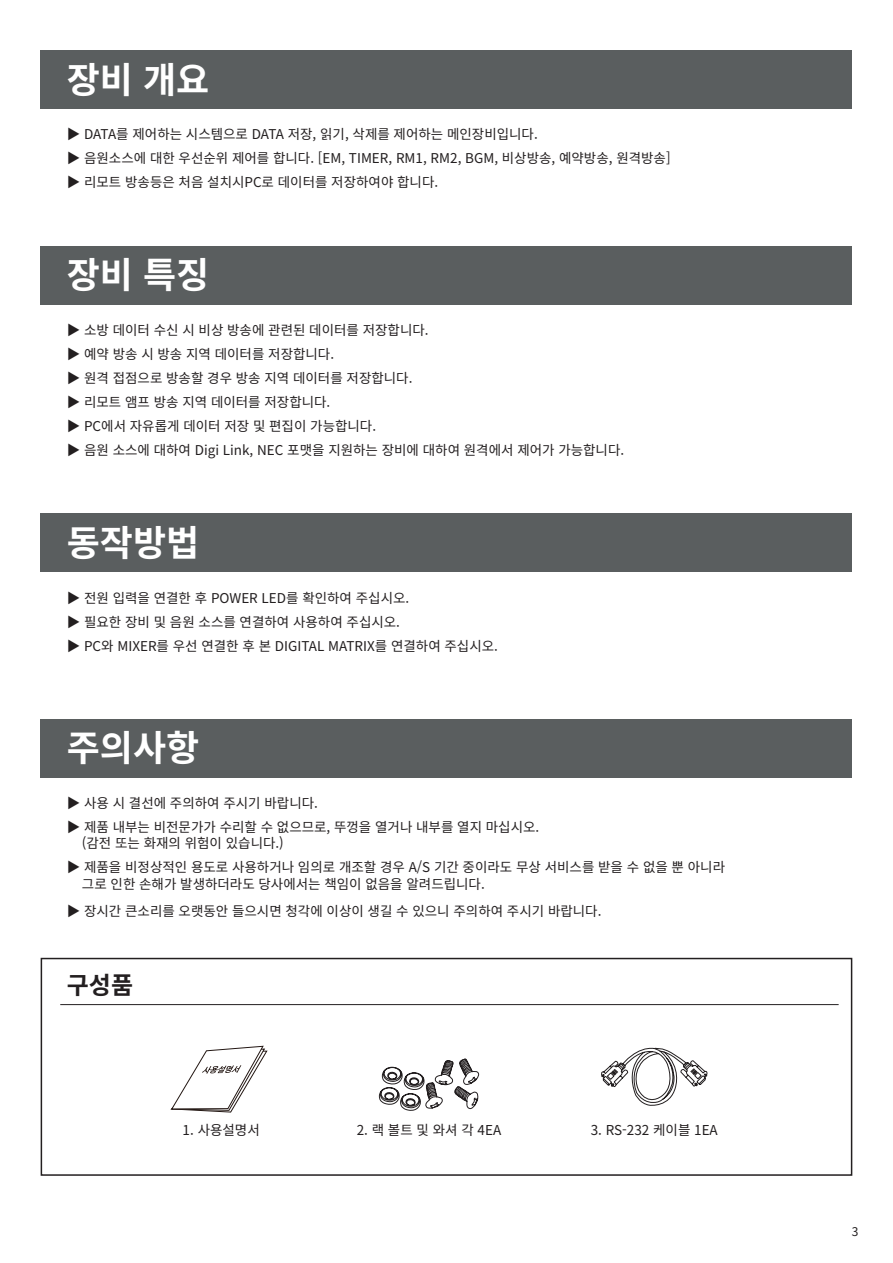
<style>
.page{position:relative;width:893px;height:1263px;background:#fff}
.page>*{position:absolute;margin:0;border:0;box-sizing:border-box;transform-origin:0 0}
.t1{font:700 36px "Noto Sans CJ Kkr";color:#fff}
.t2{font:700 24.3px "Noto Sans CJ Kkr";color:#231f20}
.t3{font:13.65px "Noto Sans CJ Kkr";color:#231f20}
.t4{font:13.5px/24px "Noto Sans CJ Kkr";color:#231f20}
.t5{font:12px "Noto Sans CJ Kkr";color:#231f20}
</style>
<div class="page">
<div style="left:41px;top:51px;width:811px;height:58px;background:#5a5e5f"></div>
<div style="left:41px;top:246px;width:811px;height:58px;background:#5a5e5f"></div>
<div style="left:41px;top:958px;width:811px;height:218px;border:2px solid #231f20"></div>
<hr style="left:60px;top:1004px;width:779px;height:1px;background:#231f20">
<svg style="left:171px;top:1046px;width:97px;height:67px"></svg>
<svg style="left:379px;top:1058px;width:100px;height:53px"></svg>
<svg style="left:601px;top:1047px;width:107px;height:59px"></svg>
<div style="left:41px;top:514px;width:811px;height:58px;background:#5a5e5f"></div>
<div style="left:41px;top:719px;width:811px;height:58px;background:#5a5e5f"></div>
<h1 class="t1" style="left:67px;top:60px;width:144px">장비 개요</h1>
<p class="t4" style="left:67px;top:122px;width:605px">▶ DATA를 제어하는 시스템으로 DATA 저장, 읽기, 삭제를 제어하는 메인장비입니다.<br>▶ 음원소스에 대한 우선순위 제어를 합니다. [EM, TIMER, RM1, RM2, BGM, 비상방송, 예약방송, 원격방송] ▶ 리모트 방송등은 처음 설치시PC로 데이터를 저장하여야 합니다.</p>
<h1 class="t1" style="left:67px;top:255px;width:144px">장비 특징</h1>
<p class="t4" style="left:67px;top:318px;width:559px">▶ 소방 데이터 수신 시 비상 방송에 관련된 데이터를 저장합니다.<br>▶ 예약 방송 시 방송 지역 데이터를 저장합니다.<br>▶ 원격 접점으로 방송할 경우 방송 지역 데이터를 저장합니다.<br>▶ 리모트 앰프 방송 지역 데이터를 저장합니다.<br>▶ PC에서 자유롭게 데이터 저장 및 편집이 가능합니다.<br>▶ 음원 소스에 대하여 Digi Link, NEC 포맷을 지원하는 장비에 대하여 원격에서 제어가 가능합니다.</p>
<h1 class="t1" style="left:67px;top:523px;width:134px">동작방법</h1>
<p class="t4" style="left:67px;top:587px;width:433px">▶ 전원 입력을 연결한 후 POWER LED를 확인하여 주십시오.<br>▶ 필요한 장비 및 음원 소스를 연결하여 사용하여 주십시오.<br>▶ PC와 MIXER를 우선 연결한 후 본 DIGITAL MATRIX를 연결하여 주십시오.</p>
<h1 class="t1" style="left:67px;top:728px;width:134px">주의사항</h1>
<p class="t4" style="left:67px;top:791px;width:474px">▶ 사용 시 결선에 주의하여 주시기 바랍니다.<br>▶ 제품 내부는 비전문가가 수리할 수 없으므로, 뚜껑을 열거나 내부를 열지 마십시오.</p>
<p class="t4" style="left:67px;top:832px;width:660px;text-indent:15px">(감전 또는 화재의 위험이 있습니다.)<br>▶ 제품을 비정상적인 용도로 사용하거나 임의로 개조할 경우 A/S 기간 중이라도 무상 서비스를 받을 수 없을 뿐 아니라</p>
<p class="t4" style="left:67px;top:871px;width:536px;line-height:27px;text-indent:15px">그로 인한 손해가 발생하더라도 당사에서는 책임이 없음을 알려드립니다.<br>▶ 장시간 큰소리를 오랫동안 들으시면 청각에 이상이 생길 수 있으니 주의하여 주시기 바랍니다.</p>
<h2 class="t2" style="left:67px;top:971px;width:68px">구성품</h2>
<p class="t3" style="left:183px;top:1122px;width:79px">1. 사용설명서</p>
<p class="t3" style="left:357px;top:1122px;width:146px">2. 랙 볼트 및 와셔 각 4EA</p>
<p class="t3" style="left:591px;top:1122px;width:129px">3. RS-232 케이블 1EA</p>
<p class="t5" style="left:852px;top:1225px;width:8px">3</p>
</div>
